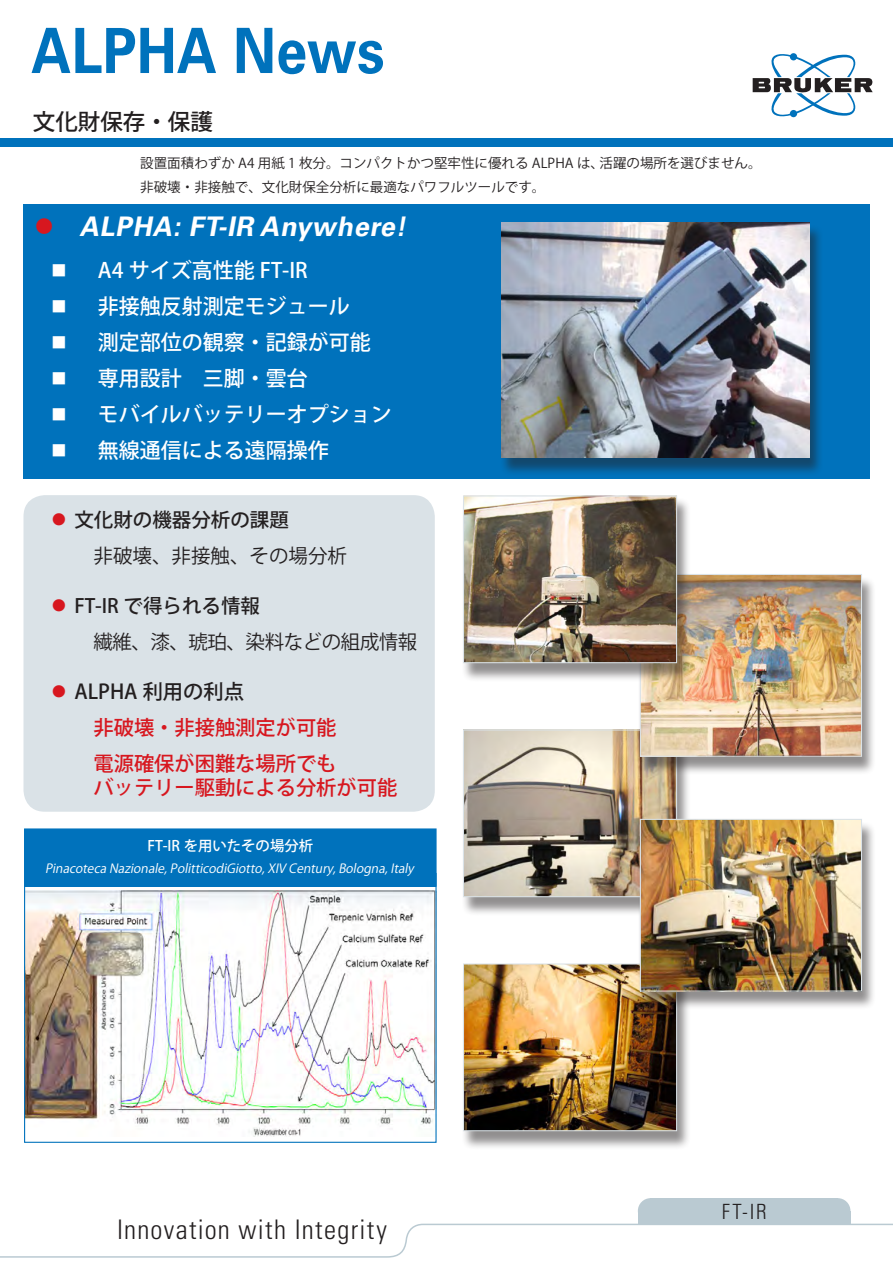
<style>
.page{position:relative;width:893px;height:1263px;background:#fff}
.page>*{position:absolute;margin:0;border:0;box-sizing:border-box;transform-origin:0 0}
.t1{font:300 condensed 27px "Univers";letter-spacing:.045em;color:#231f20}
.t2{font:italic 700 27px "Univers";color:#fff}
.t3{font:500 22.5px "Koz Go Pro";color:#231f20}
.t4{font:500 21px "Koz Go Pro";color:#fff}
.brochure_title-techn{font:300 condensed 21px "Univers";color:#231f20}
.t5{font:500 20.25px "Koz Go Pro";color:#d7171f}
.t6{font:500 20.25px "Koz Go Pro";color:#231f20}
.t7{font:500 19.5px "Koz Go Pro";color:#231f20}
.t8{font:19.5px "Koz Go Pro";letter-spacing:-.025em;color:#231f20}
.t9{font:19.5px "Koz Go Pro";color:#231f20}
.t10{font:500 14.4px "Koz Go Pro";color:#fff}
.t11{font:13.5px/23.7px "Koz Go Pro";color:#231f20}
.t12{font:italic 12.45px "Koz Go Pro";color:#fff}
.s1{color:#d7171f}
</style>
<div class="page">
<svg style="left:0;top:1223px;width:893px;height:35px"></svg>
<div style="left:638px;top:1211px;width:13px;height:13px;background:#bacad2"></div>
<div style="left:651px;top:1198px;width:187px;height:26px;background:#bacad2"></div>
<div style="left:638px;top:1198px;width:25px;height:26px;background:#bacad2;border-radius:50%"></div>
<div style="left:825px;top:1198px;width:25px;height:26px;background:#bacad2;border-radius:50%"></div>
<div style="left:838px;top:1211px;width:12px;height:13px;background:#bacad2"></div>
<svg style="left:753px;top:53px;width:120px;height:64px"></svg>
<div style="left:0;top:138px;width:893px;height:8px;background:#0072bc"></div>
<div style="left:23px;top:204px;width:847px;height:274px;background:#0072bc"></div>
<svg style="left:32px;top:28px;width:184px;height:45px"></svg>
<svg style="left:237px;top:28px;width:35px;height:45px"></svg>
<svg style="left:278px;top:40px;width:105px;height:34px"></svg>
<div style="left:499px;top:224px;width:325px;height:252px;background:#231f20;opacity:.5"></div>
<img style="left:502px;top:222px;width:308px;height:235px">
<div style="left:461px;top:966px;width:230px;height:184px;background:#231f20;opacity:.5"></div>
<img style="left:465px;top:965px;width:210px;height:164px">
<div style="left:463px;top:963px;width:214px;height:168px;border:1px solid #dae2e7"></div>
<div style="left:24px;top:495px;width:411px;height:317px;background:#dae2e7;border-radius:21px"></div>
<div style="left:461px;top:732px;width:230px;height:184px;background:#231f20;opacity:.5"></div>
<img style="left:465px;top:731px;width:210px;height:164px">
<div style="left:463px;top:729px;width:214px;height:168px;border:1px solid #dae2e7"></div>
<div style="left:638px;top:821px;width:238px;height:189px;background:#231f20;opacity:.5"></div>
<img style="left:642px;top:821px;width:218px;height:168px">
<div style="left:640px;top:819px;width:222px;height:172px;border:1px solid #dae2e7"></div>
<div style="left:638px;top:576px;width:238px;height:199px;background:#231f20;opacity:.5"></div>
<img style="left:642px;top:576px;width:218px;height:179px">
<div style="left:640px;top:574px;width:222px;height:183px;border:1px solid #dae2e7"></div>
<div style="left:461px;top:498px;width:230px;height:184px;background:#231f20;opacity:.5"></div>
<img style="left:465px;top:497px;width:210px;height:164px">
<div style="left:463px;top:495px;width:214px;height:168px;border:1px solid #dae2e7"></div>
<img style="left:26px;top:890px;width:409px;height:247px">
<div style="left:25px;top:829px;width:411px;height:57px;background:#0072bc"></div>
<div style="left:24px;top:828px;width:413px;height:59px;border:1px solid #0072bc"></div>
<p class="t3" style="left:33px;top:108px;width:181px">文化財保存・保護</p>
<p class="t11" style="left:140px;top:152px;width:623px">設置面積わずか A4 用紙 1 枚分。コンパクトかつ堅牢性に優れる ALPHA は、活躍の場所を選びません。非破壊・非接触で、文化財保全分析に最適なパワフルツールです。</p>
<p class="t2" style="left:34px;top:211px;width:379px"><span class="s1">●</span> ALPHA: FT-IR Anywhere!</p>
<p class="t4" style="left:51px;top:257px;width:258px">■ A4 サイズ高性能 FT-IR</p>
<p class="t4" style="left:51px;top:293px;width:300px">■ 非接触反射測定モジュール</p>
<p class="t4" style="left:51px;top:329px;width:321px">■ 測定部位の観察・記録が可能</p>
<p class="t4" style="left:51px;top:365px;width:258px">■ 専用設計　三脚・雲台</p>
<p class="t4" style="left:51px;top:401px;width:342px">■ モバイルバッテリーオプション</p>
<p class="t4" style="left:51px;top:437px;width:279px">■ 無線通信による遠隔操作</p>
<p class="t7" style="left:51px;top:507px;width:239px"><span class="s1">●</span> 文化財の機器分析の課題</p>
<p class="t9" style="left:94px;top:543px;width:255px">非破壊、非接触、その場分析</p>
<p class="t7" style="left:51px;top:593px;width:211px"><span class="s1">●</span> FT-IR で得られる情報</p>
<p class="t8" style="left:94px;top:629px;width:325px">繊維、漆、琥珀、染料などの組成情報</p>
<p class="t6" style="left:51px;top:678px;width:194px"><span class="s1">●</span> ALPHA 利用の利点</p>
<p class="t5" style="left:94px;top:715px;width:244px">非破壊・非接触測定が可能</p>
<p class="t5" style="left:94px;top:750px;width:245px">電源確保が困難な場所でも</p>
<p class="t5" style="left:94px;top:774px;width:305px">バッテリー駆動による分析が可能</p>
<p class="t10" style="left:147px;top:836px;width:167px">FT-IR を用いたその場分析</p>
<p class="t12" style="left:45px;top:860px;width:373px">Pinacoteca Nazionale, PolitticodiGiotto, XIV Century, Bologna, Italy</p>
<p class="t1" style="left:117px;top:1213px;width:271px">Innovation with Integrity</p>
<p class="brochure_title-techn" style="left:722px;top:1199px;width:46px">FT-IR</p>
</div>
